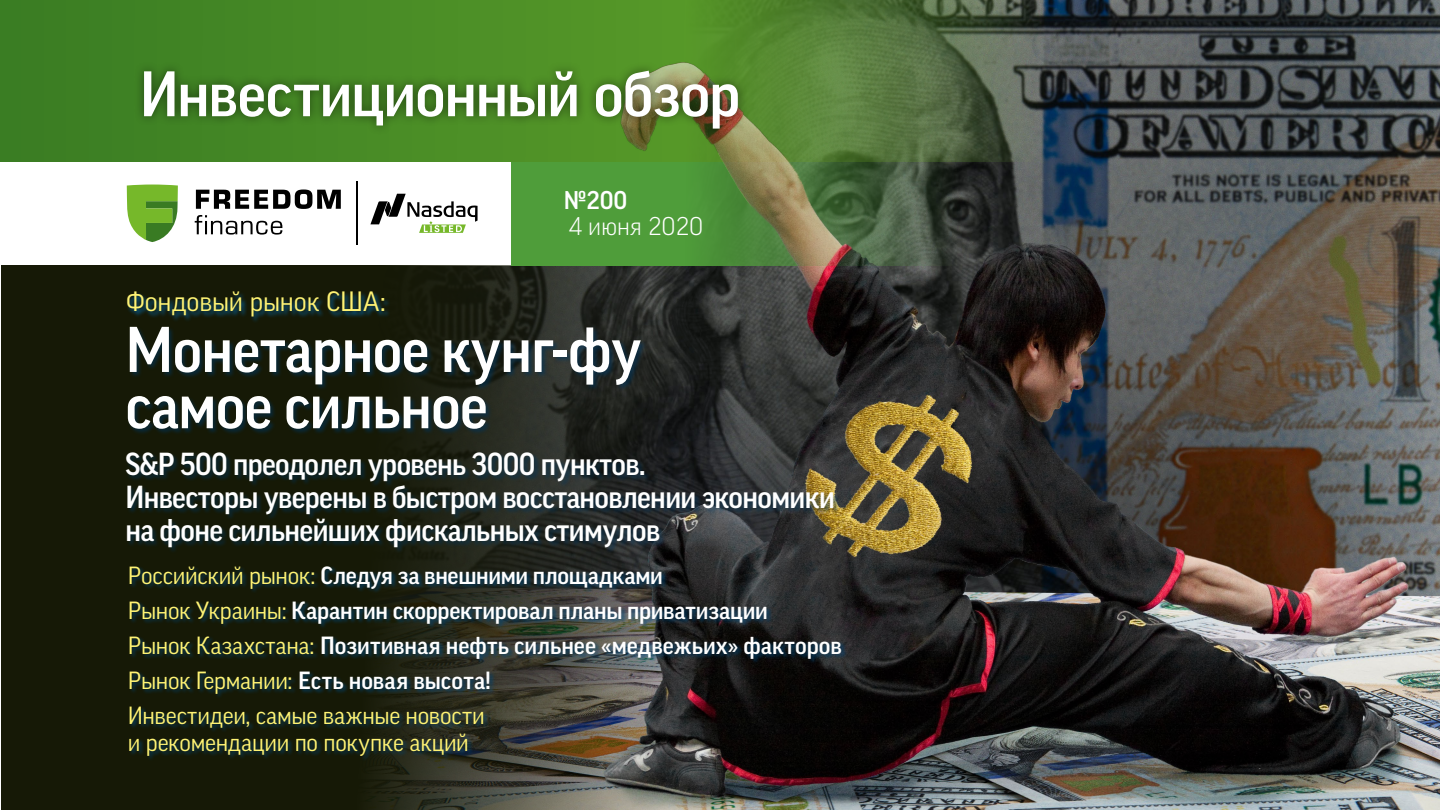
<style>
.page{position:relative;width:1440px;height:810px;background:#fff}
.page>*{position:absolute;margin:0;border:0;box-sizing:border-box;transform-origin:0 0}
.t1{font:500 62.25px/56.2px "Good Pro";letter-spacing:-.01em;color:#fff}
.t2{font:500 61.88px "Good Pro";letter-spacing:-.015em;color:#fff}
.t3{font:500 30.75px/33px "Good Pro";letter-spacing:-.02em;color:#fff}
.t4{font:27px "Good Pro";letter-spacing:-.005em;color:#fff374}
.t5{font:300 24.75px "Good Pro";color:#fff}
.t6{font:500 24.75px "Good Pro";color:#fff}
.t7{font:500 24px "Good Pro";letter-spacing:-.005em;color:#fff}
.t8{font:24px/27px "Good Pro";letter-spacing:-.005em;color:#fff374}
.s1{font-weight:400;color:#fff374}
</style>
<div class="page">
<img style="left:0;top:0;width:1440px;height:810px">
<p class="t2" style="left:140px;top:59px;width:602px">Инвестиционный обзор</p>
<p class="t4" style="left:126px;top:286px;width:261px">Фондовый рынок США:</p>
<p class="t6" style="left:564px;top:186px;width:65px">№200</p>
<p class="t5" style="left:569px;top:212px;width:136px">4 июня 2020</p>
<p class="t1" style="left:125px;top:322px;width:518px">Монетарное кунг-фу самое сильное</p>
<p class="t3" style="left:125px;top:447px;width:711px">S&amp;P 500 преодолел уровень 3000 пунктов.<br>Инвесторы уверены в быстром восстановлении экономики на фоне сильнейших фискальных стимулов</p>
<p class="t7" style="left:128px;top:562px;width:537px"><span class="s1">Российский рынок:</span> Следуя за внешними площадками</p>
<p class="t7" style="left:128px;top:597px;width:641px"><span class="s1">Рынок Украины:</span> Карантин скорректировал планы приватизации</p>
<p class="t7" style="left:128px;top:632px;width:715px"><span class="s1">Рынок Казахстана:</span> Позитивная нефть сильнее «медвежьих» факторов</p>
<p class="t7" style="left:128px;top:666px;width:365px"><span class="s1">Рынок Германии:</span> Есть новая высота!</p>
<p class="t8" style="left:128px;top:701px;width:359px">Инвестидеи, самые важные новости и рекомендации по покупке акций</p>
</div>
